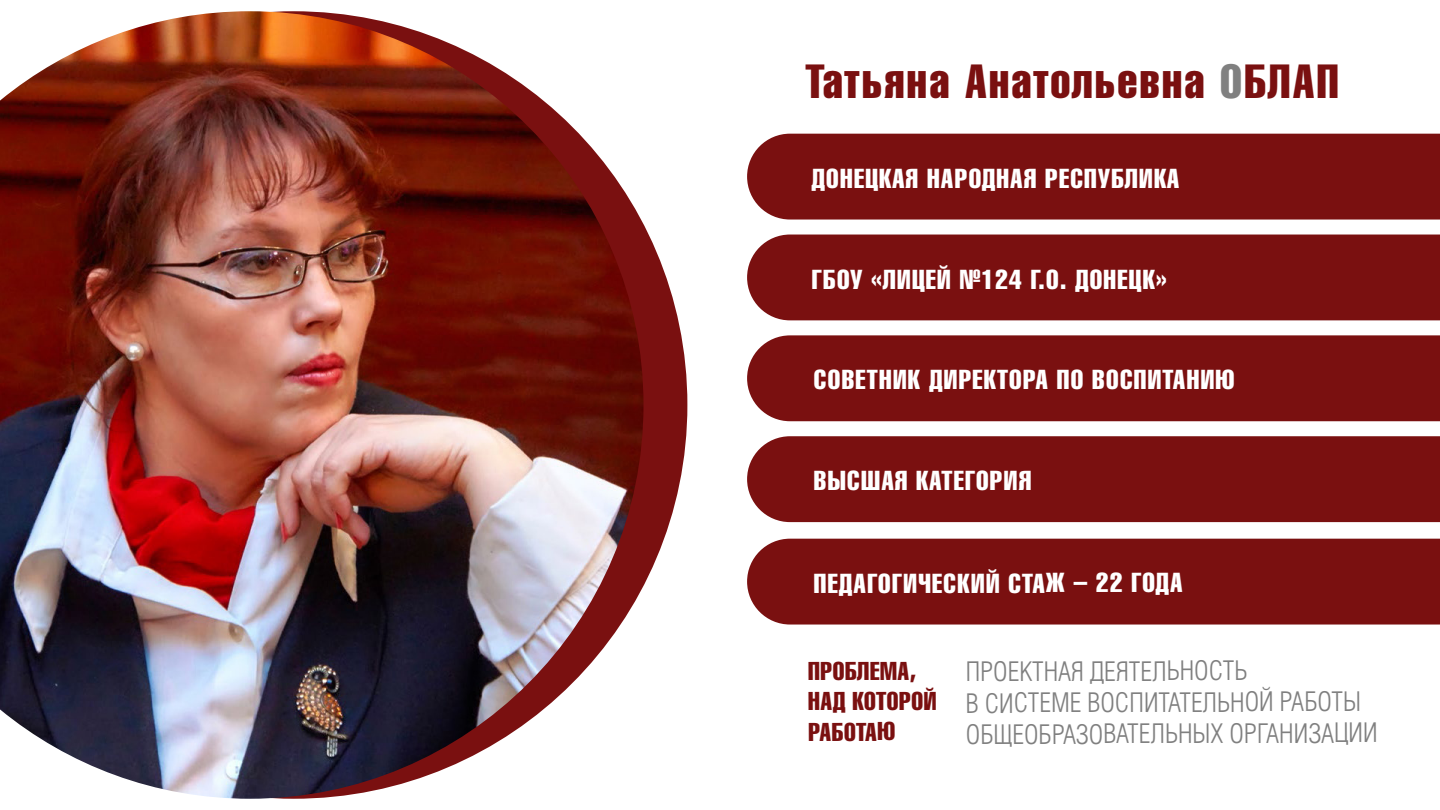
<style>
.page{position:relative;width:1440px;height:810px;background:#fff}
.page>*{position:absolute;margin:0;border:0;box-sizing:border-box;transform-origin:0 0}
.t1{font:47.1px "AG Letterica Compressed C";letter-spacing:.05em;color:#7a1010}
.t2{font:27px "AG Letterica Compressed C";letter-spacing:.05em;color:#fff}
.t3{font:300 condensed 26.17px/31.3px "AG Letterica";letter-spacing:-.005em;color:#808080}
.t4{font:25.35px "AG Letterica Compressed C";letter-spacing:.02em;color:#7a1010}
.s1{color:#808080}
</style>
<div class="page">
<svg style="left:643px;top:223px;width:44px;height:364px;fill:#7a1010"></svg>
<img style="left:0;top:11px;width:643px;height:788px">
<div style="left:747px;top:134px;width:693px;height:86px;background:#7a1010"></div>
<div style="left:747px;top:235px;width:693px;height:85px;background:#7a1010"></div>
<div style="left:747px;top:335px;width:693px;height:86px;background:#7a1010"></div>
<div style="left:747px;top:436px;width:693px;height:86px;background:#7a1010"></div>
<div style="left:747px;top:539px;width:693px;height:86px;background:#7a1010"></div>
<p class="t1" style="left:806px;top:56px;width:535px">Татьяна Анатольевна <span class="s1">О</span>БЛАП</p>
<p class="t2" style="left:812px;top:164px;width:369px">ДОНЕЦКАЯ НАРОДНАЯ РЕСПУБЛИКА</p>
<p class="t2" style="left:812px;top:264px;width:356px">ГБОУ «ЛИЦЕЙ №124 Г.О. ДОНЕЦК»</p>
<p class="t2" style="left:814px;top:365px;width:422px">СОВЕТНИК ДИРЕКТОРА ПО ВОСПИТАНИЮ</p>
<p class="t2" style="left:814px;top:466px;width:219px">ВЫСШАЯ КАТЕГОРИЯ</p>
<p class="t2" style="left:814px;top:569px;width:370px">ПЕДАГОГИЧЕСКИЙ СТАЖ – 22 ГОДА</p>
<p class="t4" style="left:808px;top:657px;width:109px">ПРОБЛЕМА,</p>
<p class="t4" style="left:808px;top:687px;width:130px">НАД КОТОРОЙ</p>
<p class="t4" style="left:808px;top:718px;width:89px">РАБОТАЮ</p>
<p class="t3" style="left:966px;top:655px;width:414px">ПРОЕКТНАЯ ДЕЯТЕЛЬНОСТЬ<br>В СИСТЕМЕ ВОСПИТАТЕЛЬНОЙ РАБОТЫ<br>ОБЩЕОБРАЗОВАТЕЛЬНЫХ ОРГАНИЗАЦИИ</p>
</div>
